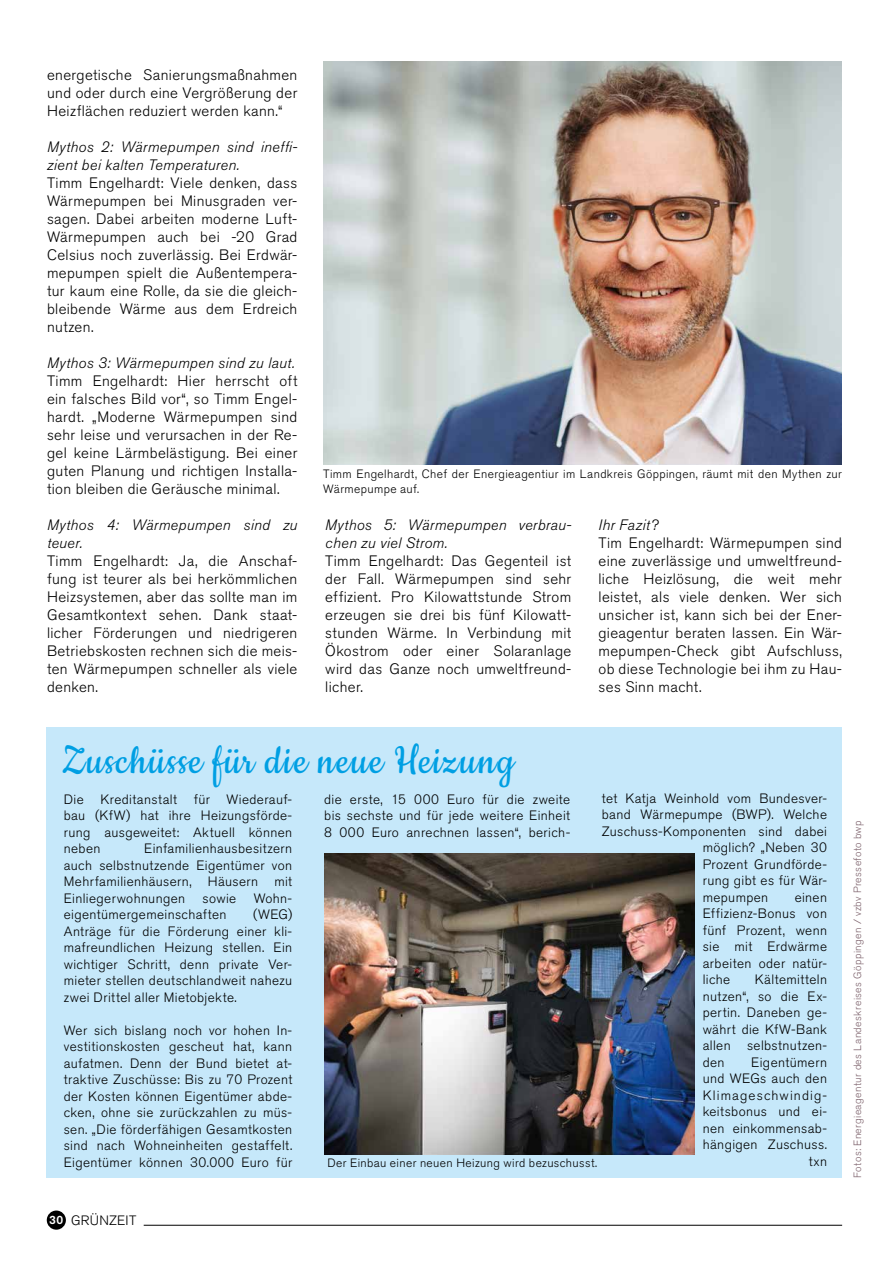
<style>
.page{position:relative;width:893px;height:1263px;background:#fff}
.page>*{position:absolute;margin:0;border:0;box-sizing:border-box;transform-origin:0 0}
.t1{font:45px "Cookie";letter-spacing:.04em;color:#009fe3}
.t2{font:300 15px/18px "Akzidenz Grotesk BQ";letter-spacing:.025em;color:#000;text-align:justify}
.t3{font:italic 300 15px/18px "Akzidenz Grotesk BQ";letter-spacing:.025em;color:#000}
.t4{font:300 13.5px/16.5px "Akzidenz Grotesk BQ";letter-spacing:.03em;color:#000;text-align:justify}
.t5{font:300 12px/15px "Akzidenz Grotesk BQ";letter-spacing:.03em;color:#000}
.t6{font:300 10.5px "Akzidenz Grotesk BQ";letter-spacing:.04em;color:#7e636d}
.s1{font-weight:500;font-size:12px;color:#fff}
</style>
<div class="page">
<div style="left:47px;top:728px;width:795px;height:450px;background:#c6e8fa"></div>
<hr style="left:144px;top:1225px;width:698px;height:1px;background:#000">
<img style="left:323px;top:62px;width:519px;height:403px">
<div style="left:47px;top:1210px;width:19px;height:20px;background:#000;border-radius:50%"></div>
<img style="left:324px;top:854px;width:370px;height:300px">
<p class="t2" style="left:47px;top:66px;width:252px">energetische Sanierungsmaßnahmen und oder durch eine Vergrößerung der Heizflächen reduziert werden kann.“</p>
<p class="t3" style="left:47px;top:138px;width:252px">Mythos 2: Wärmepumpen sind ineffi&shy;zient bei kalten Temperaturen.</p>
<p class="t2" style="left:47px;top:174px;width:252px">Timm Engelhardt: Viele denken, dass Wärmepumpen bei Minusgraden ver&shy;sagen. Dabei arbeiten moderne Luft-Wärmepumpen auch bei -20 Grad Celsius noch zuverlässig. Bei Erdwär&shy;mepumpen spielt die Außentempera&shy;tur kaum eine Rolle, da sie die gleich&shy;bleibende Wärme aus dem Erdreich nutzen.</p>
<p class="t3" style="left:47px;top:354px;width:249px">Mythos 3: Wärmepumpen sind zu laut.</p>
<p class="t2" style="left:47px;top:372px;width:252px">Timm Engelhardt: Hier herrscht oft ein falsches Bild vor“, so Timm Engel&shy;hardt. „Moderne Wärmepumpen sind sehr leise und verursachen in der Re&shy;gel keine Lärmbelästigung. Bei einer guten Planung und richtigen Installa&shy;tion bleiben die Geräusche minimal.</p>
<p class="t3" style="left:47px;top:516px;width:252px">Mythos 4: Wärmepumpen sind zu teuer.</p>
<p class="t2" style="left:47px;top:552px;width:252px">Timm Engelhardt: Ja, die Anschaf&shy;fung ist teurer als bei herkömmlichen Heizsystemen, aber das sollte man im Gesamtkontext sehen. Dank staat&shy;licher Förderungen und niedrigeren Betriebskosten rechnen sich die meis&shy;ten Wärmepumpen schneller als viele denken.</p>
<p class="t5" style="left:323px;top:467px;width:520px">Timm Engelhardt, Chef der Energieagentiur im Landkreis Göppingen, räumt mit den Mythen zur<br>Wärmepumpe auf.</p>
<p class="t3" style="left:325px;top:516px;width:248px">Mythos 5: Wärmepumpen verbrau&shy;chen zu viel Strom.</p>
<p class="t2" style="left:325px;top:552px;width:248px">Timm Engelhardt: Das Gegenteil ist der Fall. Wärmepumpen sind sehr effizient. Pro Kilowattstunde Strom erzeugen sie drei bis fünf Kilowatt&shy;stunden Wärme. In Verbindung mit Ökostrom oder einer Solaranlage wird das Ganze noch umweltfreund&shy;licher.</p>
<p class="t3" style="left:598px;top:516px;width:61px">Ihr Fazit?</p>
<p class="t2" style="left:598px;top:534px;width:245px">Tim Engelhardt: Wärmepumpen sind eine zuverlässige und umweltfreund&shy;liche Heizlösung, die weit mehr leistet, als viele denken. Wer sich unsicher ist, kann sich bei der Ener&shy;gieagentur beraten lassen. Ein Wär&shy;mepumpen-Check gibt Aufschluss, ob diese Technologie bei ihm zu Hau&shy;ses Sinn macht.</p>
<h1 class="t1" style="left:62px;top:737px;width:454px">Zuschüsse für die neue Heizung</h1>
<p class="t4" style="left:64px;top:791px;width:230px">Die Kreditanstalt für Wiederauf&shy;bau (KfW) hat ihre Heizungsförde&shy;rung ausgeweitet: Aktuell können neben</p>
<p class="t4" style="left:324px;top:791px;width:248px">die erste, 15 000 Euro für die zweite bis sechste und für jede weitere Einheit 8 000 Euro anrechnen lassen“, berich-</p>
<p class="t4" style="left:602px;top:790px;width:227px">tet Katja Weinhold vom Bundesver-</p>
<p class="t4" style="left:602px;top:807px;width:227px">band Wärmepumpe (BWP). Welche</p>
<p class="t4" style="left:602px;top:823px;width:227px">Zuschuss-Komponenten sind dabei</p>
<p class="t4" style="left:703px;top:840px;width:126px">möglich? „Neben 30</p>
<p class="t4" style="left:703px;top:856px;width:126px">Prozent Grundförde-</p>
<p class="t4" style="left:703px;top:873px;width:126px">rung gibt es für Wär-</p>
<p class="t4" style="left:703px;top:889px;width:67px">mepumpen</p>
<p class="t4" style="left:64px;top:840px;width:230px;text-indent:80px">Einfamilienhausbesitzern auch selbstnutzende Eigentümer von Mehrfamilienhäusern, Häusern mit Einliegerwohnungen</p>
<p class="t4" style="left:703px;top:889px;width:126px;text-indent:92px">einen Effizienz-Bonus von fünf Prozent, wenn sie mit Erdwärme arbeiten oder natür&shy;liche</p>
<p class="t4" style="left:203px;top:890px;width:35px">sowie</p>
<p class="t4" style="left:254px;top:890px;width:40px">Wohn-</p>
<p class="t4" style="left:64px;top:906px;width:164px">eigentümergemeinschaften</p>
<p class="t4" style="left:64px;top:906px;width:230px;text-indent:189px">(WEG)<br>Anträge für die Förderung einer kli&shy;mafreundlichen Heizung stellen. Ein wichtiger Schritt, denn private Ver&shy;mieter stellen deutschlandweit nahezu zwei Drittel aller Mietobjekte.</p>
<p class="t4" style="left:64px;top:1022px;width:230px">Wer sich bislang noch vor hohen In&shy;vestitionskosten gescheut hat, kann aufatmen. Denn der Bund bietet at&shy;traktive Zuschüsse: Bis zu 70 Prozent der Kosten können Eigentümer abde&shy;cken, ohne sie zurückzahlen zu müs&shy;sen. „Die förderfähigen Gesamtkosten sind nach Wohneinheiten gestaffelt.<br>Eigentümer können 30.000 Euro für</p>
<p class="t4" style="left:703px;top:972px;width:126px;text-indent:52px">Kältemitteln nutzen“, so die Ex&shy;pertin. Daneben ge&shy;währt die KfW-Bank allen selbstnutzen&shy;den</p>
<p class="t4" style="left:703px;top:1054px;width:126px;text-indent:49px">Eigentümern und WEGs auch den Klimageschwindig&shy;keitsbonus und ei&shy;nen einkommensab&shy;hängigen Zuschuss.</p>
<p class="t5" style="left:327px;top:1156px;width:271px">Der Einbau einer neuen Heizung wird bezuschusst.</p>
<p class="t4" style="left:809px;top:1153px;width:20px">txn</p>
<p class="t4" style="left:49px;top:1213px;width:89px"><span class="s1">30</span> GRÜNZEIT</p>
<p class="t6" style="left:851px;top:1178px;width:359px;rotate:-90deg">Fotos: Energieagentur des Landeskreises Göppingen / vzbv Pressefoto bwp</p>
</div>
